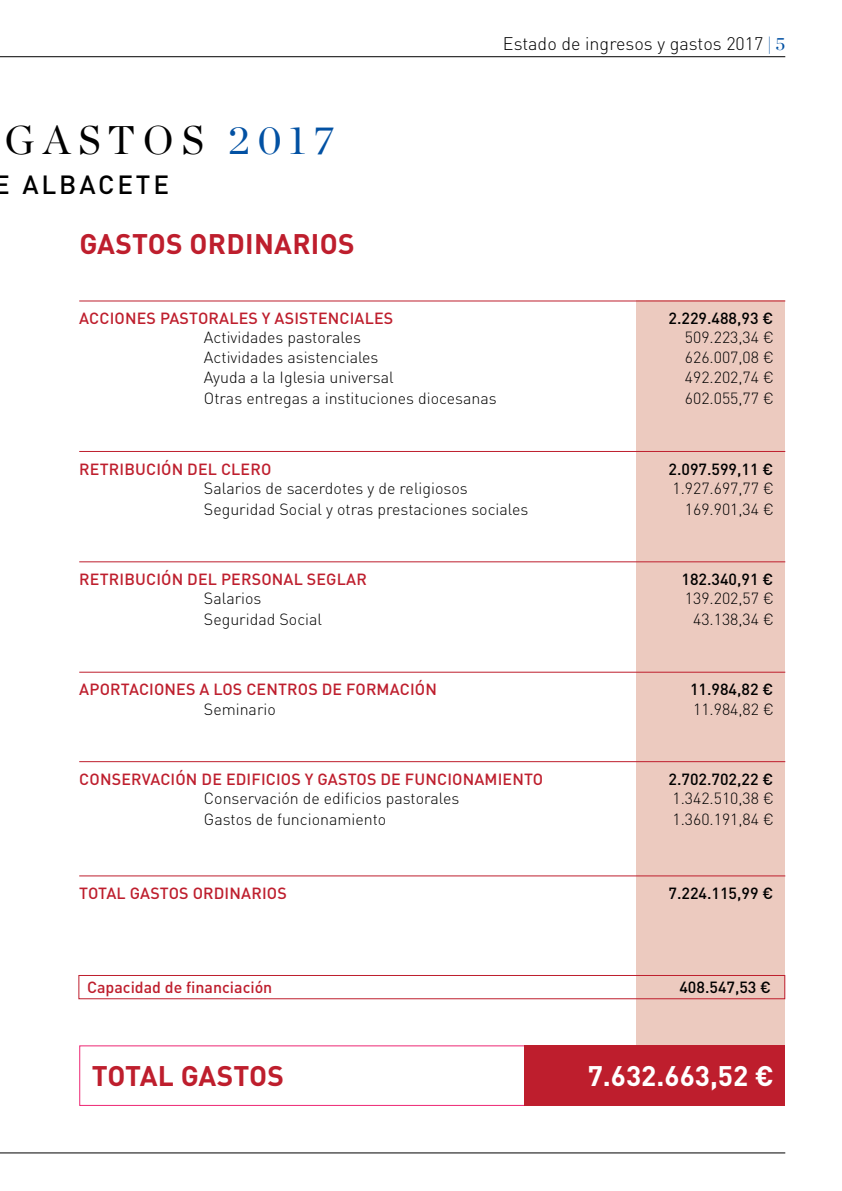
<style>
.page{position:relative;width:842px;height:1191px;background:#fff}
.page>*{position:absolute;margin:0;border:0;box-sizing:border-box;transform-origin:0 0}
.t1{font:40px "Chronicle Display";letter-spacing:.2em;color:#000}
.t2{font:700 28px "DIN Pro";letter-spacing:.01em;color:#be1e2d}
.t3{font:700 28px "DIN Pro";color:#fff}
.t4{font:500 26px "DIN Pro";color:#000}
.t5{font:300 18px "DIN Pro";color:#000}
.t6{font:300 16px "DIN Pro";color:#000}
.t7{font:500 16px "DIN Pro";letter-spacing:.01em;color:#be1e2d}
.t8{font:500 16px "DIN Pro";color:#000}
.s1{color:#0251a3}
.s2{font-family:"Chronicle Display";font-weight:400;color:#0251a3}
</style>
<div class="page">
<hr style="left:0;top:56px;width:785px;height:1px;background:#000">
<hr style="left:0;top:1152px;width:785px;height:1px;background:#000">
<div style="left:636px;top:300px;width:149px;height:757px;background:#eccabf"></div>
<hr style="left:79px;top:300px;width:706px;height:1px;background:#be1e2d">
<hr style="left:79px;top:451px;width:706px;height:1px;background:#be1e2d">
<hr style="left:79px;top:561px;width:706px;height:1px;background:#be1e2d">
<hr style="left:79px;top:671px;width:706px;height:1px;background:#be1e2d">
<hr style="left:79px;top:761px;width:706px;height:1px;background:#be1e2d">
<hr style="left:79px;top:875px;width:706px;height:1px;background:#be1e2d">
<div style="left:79px;top:1045px;width:468px;height:61px;border:1px solid #ed2774"></div>
<div style="left:524px;top:1045px;width:261px;height:61px;background:#be1e2d"></div>
<div style="left:78px;top:975px;width:707px;height:24px;border:1px solid #be1e2d"></div>
<h1 class="t1" style="left:5px;top:109px;width:331px">GASTOS <span class="s1">2017</span></h1>
<h3 class="t4" style="left:-25px;top:167px;width:16px">E</h3>
<h3 class="t4" style="left:22px;top:167px;width:56px">ALBACETE</h3>
<h2 class="t2" style="left:79px;top:225px;width:54px">GASTOS</h2>
<h2 class="t2" style="left:190px;top:225px;width:119px">ORDINARIOS</h2>
<p class="t5" style="left:503px;top:31px;width:284px">Estado de ingresos y gastos 2017 <span class="s2">| 5</span></p>
<p class="t7" style="left:79px;top:307px;width:316px">ACCIONES PASTORALES Y ASISTENCIALES</p>
<p class="t8" style="left:668px;top:307px;width:106px">2.229.488,93 €</p>
<p class="t6" style="left:204px;top:327px;width:159px">Actividades pastorales</p>
<p class="t6" style="left:685px;top:327px;width:91px">509.223,34 €</p>
<p class="t6" style="left:204px;top:346px;width:176px">Actividades asistenciales</p>
<p class="t6" style="left:685px;top:346px;width:91px">626.007,08 €</p>
<p class="t6" style="left:204px;top:367px;width:191px">Ayuda a la Iglesia universal</p>
<p class="t6" style="left:685px;top:367px;width:91px">492.202,74 €</p>
<p class="t6" style="left:204px;top:388px;width:294px">Otras entregas a instituciones diocesanas</p>
<p class="t6" style="left:685px;top:388px;width:91px">602.055,77 €</p>
<p class="t7" style="left:79px;top:458px;width:194px">RETRIBUCIÓN DEL CLERO</p>
<p class="t8" style="left:668px;top:458px;width:106px">2.097.599,11 €</p>
<p class="t6" style="left:204px;top:477px;width:265px">Salarios de sacerdotes y de religiosos</p>
<p class="t6" style="left:672px;top:477px;width:103px">1.927.697,77 €</p>
<p class="t6" style="left:204px;top:498px;width:326px">Seguridad Social y otras prestaciones sociales</p>
<p class="t6" style="left:685px;top:498px;width:91px">169.901,34 €</p>
<p class="t7" style="left:79px;top:568px;width:289px">RETRIBUCIÓN DEL PERSONAL SEGLAR</p>
<p class="t8" style="left:681px;top:568px;width:93px">182.340,91 €</p>
<p class="t6" style="left:204px;top:587px;width:59px">Salarios</p>
<p class="t6" style="left:685px;top:587px;width:91px">139.202,57 €</p>
<p class="t6" style="left:204px;top:608px;width:120px">Seguridad Social</p>
<p class="t6" style="left:693px;top:608px;width:82px">43.138,34 €</p>
<p class="t7" style="left:79px;top:678px;width:359px">APORTACIONES A LOS CENTROS DE FORMACIÓN</p>
<p class="t8" style="left:690px;top:678px;width:85px">11.984,82 €</p>
<p class="t6" style="left:204px;top:698px;width:73px">Seminario</p>
<p class="t6" style="left:693px;top:698px;width:82px">11.984,82 €</p>
<p class="t7" style="left:79px;top:768px;width:465px">CONSERVACIÓN DE EDIFICIOS Y GASTOS DE FUNCIONAMIENTO</p>
<p class="t8" style="left:668px;top:768px;width:106px">2.702.702,22 €</p>
<p class="t6" style="left:204px;top:787px;width:257px">Conservación de edificios pastorales</p>
<p class="t6" style="left:672px;top:787px;width:103px">1.342.510,38 €</p>
<p class="t6" style="left:204px;top:808px;width:184px">Gastos de funcionamiento</p>
<p class="t6" style="left:672px;top:808px;width:103px">1.360.191,84 €</p>
<p class="t7" style="left:79px;top:882px;width:11px">TOTAL</p>
<p class="t7" style="left:130px;top:882px;width:11px">GASTOS</p>
<p class="t7" style="left:193px;top:882px;width:10px">ORDINARIOS</p>
<p class="t8" style="left:668px;top:882px;width:106px">7.224.115,99 €</p>
<p class="t7" style="left:87px;top:976px;width:187px">CAPACIDAD DE FINANCIACIÓN</p>
<p class="t8" style="left:679px;top:976px;width:93px">408.547,53 €</p>
<h2 class="t2" style="left:92px;top:1057px;width:143px">TOTAL GASTOS</h2>
<h2 class="t3" style="left:588px;top:1057px;width:188px">7.632.663,52 €</h2>
</div>
